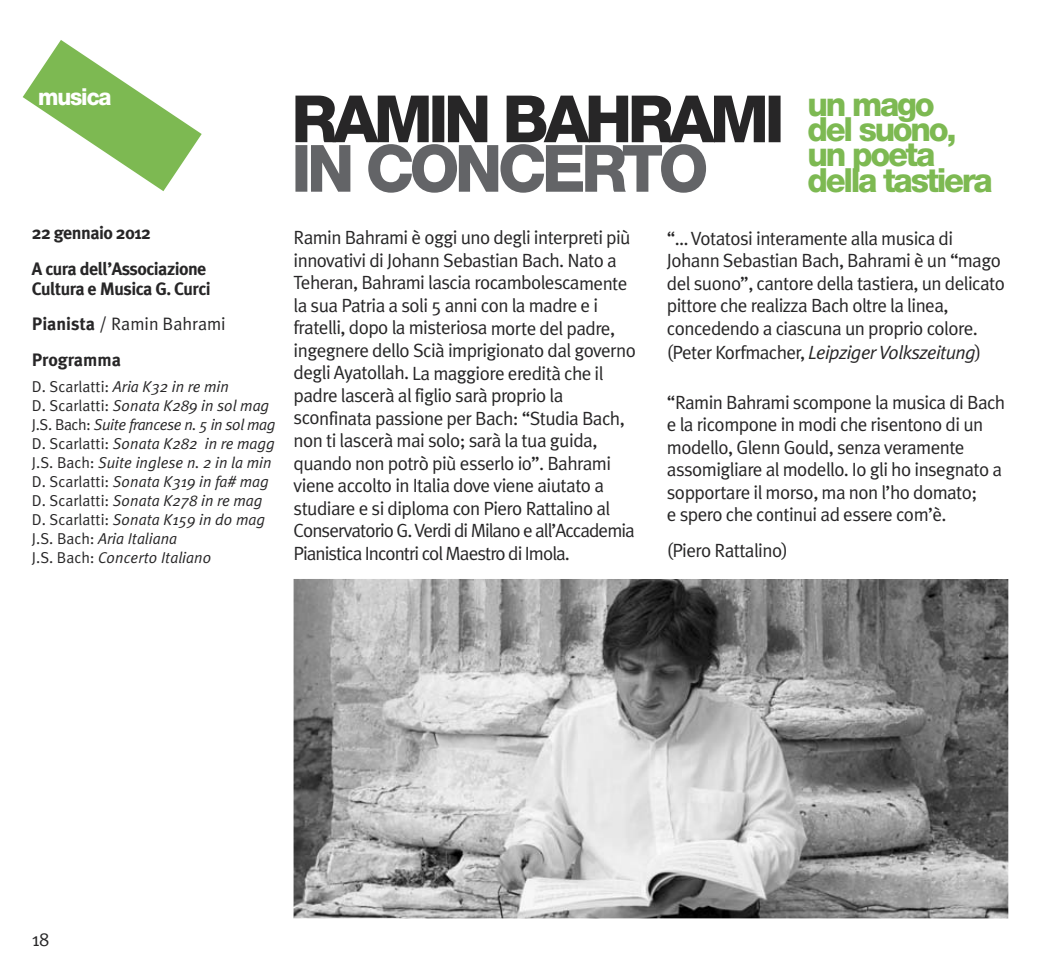
<style>
.page{position:relative;width:1053px;height:976px;background:#fff}
.page>*{position:absolute;margin:0;border:0;box-sizing:border-box;transform-origin:0 0}
.t1{font:800 65.25px "Helvetica Neue";letter-spacing:-.07em;color:#272627}
.t2{font:800 65.25px "Helvetica Neue";letter-spacing:-.07em;color:#636467}
.t3{font:800 33.3px/25.4px "Helvetica Neue";letter-spacing:-.07em;color:#7db952}
.t4{font:800 23.4px "Helvetica Neue";letter-spacing:-.05em;color:#fff;scale:.94 1}
.t5{font:19.12px/22.5px "Meta Plus Normal";letter-spacing:-.03em;color:#272627}
.t6{font:italic 19.12px "Meta Plus Normal";letter-spacing:-.03em;color:#272627}
.t7{font:700 18px/36px "Meta Plus";letter-spacing:-.03em;color:#272627}
.t8{font:18px "Meta Plus Normal";color:#272627}
.t9{font:700 18px "Meta Plus";color:#272627}
.t10{font:italic 15.75px/18.9px "Meta Plus Normal";color:#272627}
.s1{font-family:"Meta Plus";font-weight:700}
.s2{font-style:normal}
</style>
<div class="page">
<svg style="left:23px;top:40px;width:179px;height:151px"></svg>
<img style="left:293px;top:579px;width:715px;height:339px">
<p class="t4" style="left:38px;top:88px;width:80px">musica</p>
<p class="t7" style="left:32px;top:216px;width:176px">22 gennaio 2012<br>A cura dell’Associazione</p>
<p class="t7" style="left:32px;top:272px;width:180px">Cultura e Musica G. Curci</p>
<p class="t8" style="left:32px;top:317px;width:195px"><span class="s1">Pianista</span> / Ramin Bahrami</p>
<p class="t9" style="left:32px;top:352px;width:91px">Programma</p>
<p class="t10" style="left:32px;top:379px;width:245px"><span class="s2">D. Scarlatti:</span> Aria K32 in re min<br><span class="s2">D. Scarlatti:</span> Sonata K289 in sol mag <span class="s2">J.S. Bach:</span> Suite francese n. 5 in sol mag <span class="s2">D. Scarlatti:</span> Sonata K282 in re magg <span class="s2">J.S. Bach:</span> Suite inglese n. 2 in la min <span class="s2">D. Scarlatti:</span> Sonata K319 in fa# mag <span class="s2">D. Scarlatti:</span> Sonata K278 in re mag <span class="s2">D. Scarlatti:</span> Sonata K159 in do mag <span class="s2">J.S. Bach:</span> Aria Italiana<br><span class="s2">J.S. Bach:</span> Concerto Italiano</p>
<h1 class="t1" style="left:291px;top:96px;width:495px">RAMIN BAHRAMI</h1>
<h1 class="t2" style="left:291px;top:145px;width:418px">IN CONCERTO</h1>
<h2 class="t3" style="left:807px;top:94px;width:187px">un mago<br>del suono, un poeta della tastiera</h2>
<p class="t5" style="left:293px;top:228px;width:344px">Ramin Bahrami è oggi uno degli interpreti più innovativi di Johann Sebastian Bach. Nato a Teheran, Bahrami lascia rocambolescamente la sua Patria a soli 5 anni con la madre e i fratelli, dopo la misteriosa morte del padre, ingegnere dello Scià imprigionato dal governo degli Ayatollah. La maggiore eredità che il padre lascerà al figlio sarà proprio la sconfinata passione per Bach: “Studia Bach, non ti lascerà mai solo; sarà la tua guida, quando non potrò più esserlo io”. Bahrami viene accolto in Italia dove viene aiutato a studiare e si diploma con Piero Rattalino al Conservatorio G. Verdi di Milano e all’Accademia Pianistica Incontri col Maestro di Imola.</p>
<p class="t5" style="left:667px;top:228px;width:339px">“… Votatosi interamente alla musica di Johann Sebastian Bach, Bahrami è un “mago del suono”, cantore della tastiera, un delicato pittore che realizza Bach oltre la linea, concedendo a ciascuna un proprio colore.</p>
<p class="t6" style="left:667px;top:345px;width:316px"><span class="s2">(Peter Korfmacher,</span> Leipziger Volkszeitung<span class="s2">)</span></p>
<p class="t5" style="left:667px;top:392px;width:340px">“Ramin Bahrami scompone la musica di Bach e la ricompone in modi che risentono di un modello, Glenn Gould, senza veramente assomigliare al modello. Io gli ho insegnato a sopportare il morso, ma non l’ho domato;<br>e spero che continui ad essere com’è.</p>
<p class="t5" style="left:667px;top:541px;width:122px">(Piero Rattalino)</p>
<p class="t5" style="left:32px;top:930px;width:19px">18</p>
</div>
